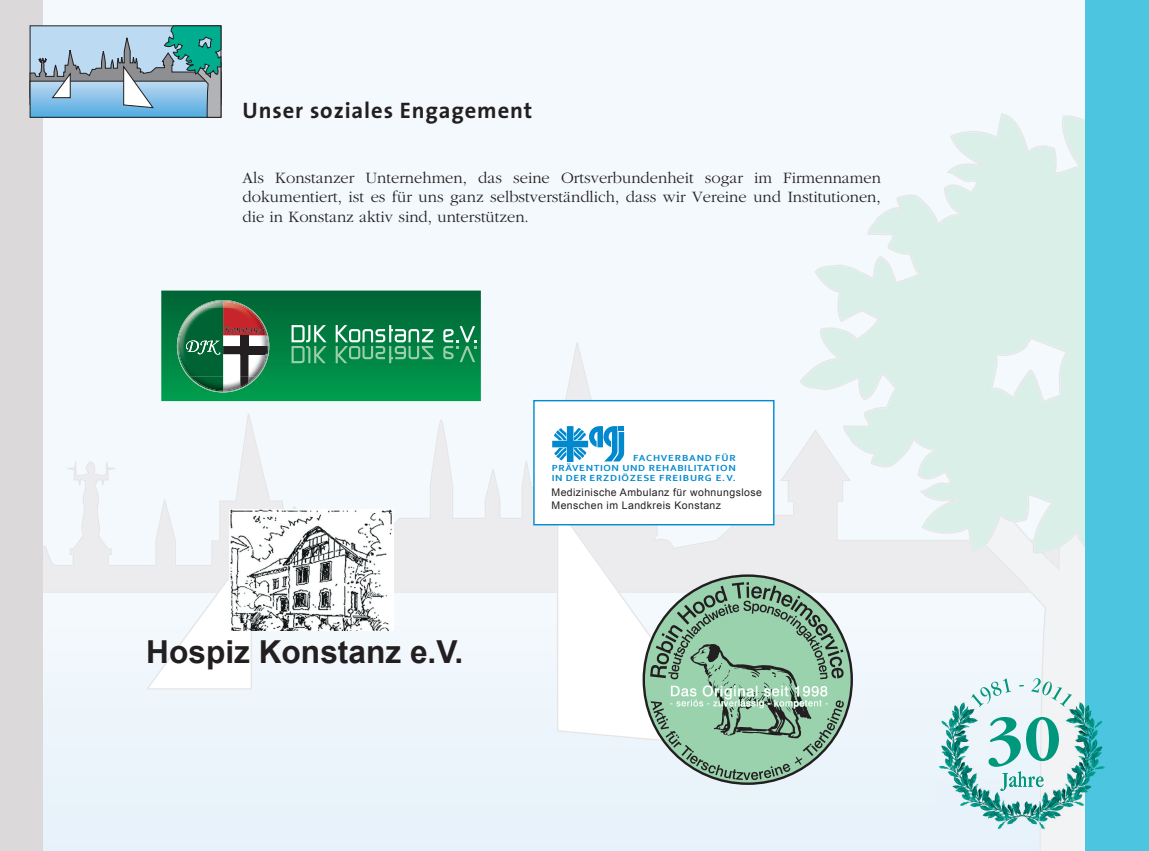
<style>
.page{position:relative;width:1149px;height:851px;background:#fff}
.page>*{position:absolute;margin:0;border:0;box-sizing:border-box;transform-origin:0 0}
.t1{font:700 31.65px "Arial";color:#231f20}
.t2{font:700 22.5px "The Sans";letter-spacing:.04em;color:#231f20}
.t3{font:300 16.5px/19.5px "Garamond";color:#231f20;text-align:justify}
.t4{font:10.5px/12.6px "Arial";letter-spacing:.04em;color:#231f20}
.t5{font:700 9.3px/9.6px "Corbel";letter-spacing:.06em;color:#0089cf;text-align:justify;scale:1.1 1}
</style>
<div class="page">
<div style="left:43px;top:0;width:1041px;height:342px;background:#f4f9fd"></div>
<svg style="left:43px;top:342px;width:927px;height:249px;fill:#f4f9fd"></svg>
<div style="left:43px;top:591px;width:927px;height:259px;background:#ebf4fb"></div>
<svg style="left:145px;top:545px;width:107px;height:144px"></svg>
<svg style="left:556px;top:525px;width:174px;height:222px"></svg>
<svg style="left:799px;top:113px;width:285px;height:440px;fill:#dbefe9"></svg>
<div style="left:1084px;top:0;width:64px;height:850px;background:#4cc6e0"></div>
<div style="left:0;top:0;width:43px;height:850px;background:#dcd9db"></div>
<svg style="left:29px;top:25px;width:192px;height:93px;background:#88b4c6"></svg>
<img style="left:935px;top:699px;width:170px;height:130px">
<svg style="left:970px;top:516px;width:114px;height:334px"></svg>
<img style="left:229px;top:509px;width:164px;height:121px">
<svg style="left:161px;top:290px;width:319px;height:111px;background:#208551"></svg>
<div style="left:533px;top:400px;width:241px;height:125px;background:#fff;border:1px solid #0089cf"></div>
<svg style="left:552px;top:426px;width:72px;height:36px"></svg>
<svg style="left:643px;top:575px;width:208px;height:208px"></svg>
<svg style="left:650px;top:582px;width:193px;height:198px;background:#93baa2"></svg>
<h2 class="t2" style="left:242px;top:91px;width:291px">Unser soziales Engagement</h2>
<p class="t3" style="left:242px;top:168px;width:639px">Als Konstanzer Unternehmen, das seine Ortsverbundenheit sogar im Firmennamen dokumentiert, ist es für uns ganz selbstverständlich, dass wir Vereine und Institutionen, die in Konstanz aktiv sind, unterstützen.</p>
<h1 class="t1" style="left:146px;top:631px;width:318px">Hospiz Konstanz e.V.</h1>
<p class="t5" style="left:551px;top:453px;width:169px;text-indent:81px">FACHVERBAND FÜR PRÄVENTION UND REHABILITATION IN DER ERZDIÖZESE FREIBURG E. V.</p>
<p class="t4" style="left:551px;top:486px;width:212px">Medizinische Ambulanz für wohnungslose<br>Menschen im Landkreis Konstanz</p>
</div>
